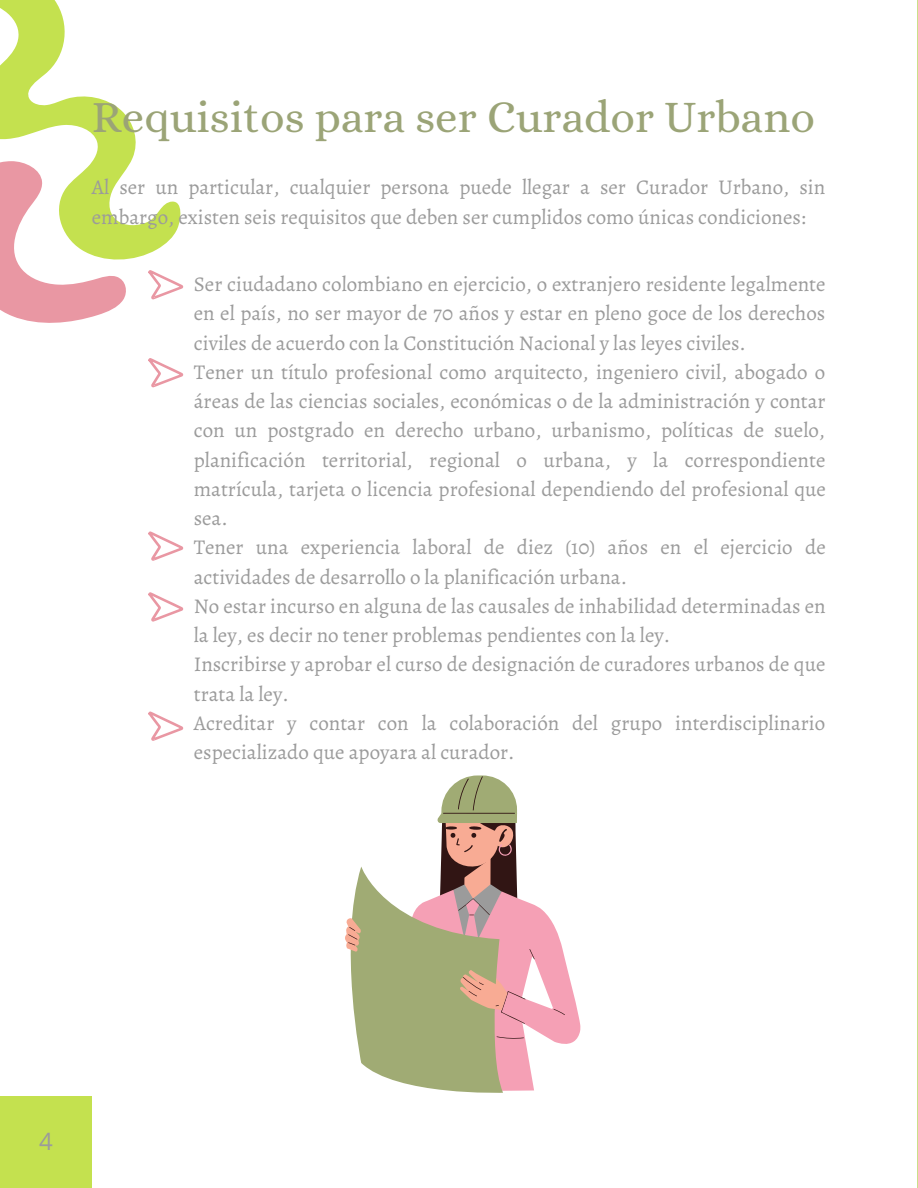
<style>
.page{position:relative;width:918px;height:1188px;background:#fff}
.page>*{position:absolute;margin:0;border:0;box-sizing:border-box;transform-origin:0 0}
.t1{font:45px "Alice";color:#9ba477}
.t2{font:24px "Open Sans";color:#9b9b9b}
.t3{font:21px/29.2px "Alegreya";color:#9b9b9b}
</style>
<div class="page">
<svg style="left:0;top:0;width:181px;height:259px"></svg>
<svg style="left:0;top:26px;width:128px;height:297px"></svg>
<div style="left:0;top:1096px;width:91px;height:92px;background:#c4e14f"></div>
<svg style="left:345px;top:775px;width:235px;height:318px"></svg>
<svg style="left:148px;top:270px;width:36px;height:30px"></svg>
<svg style="left:148px;top:358px;width:36px;height:30px"></svg>
<svg style="left:148px;top:531px;width:36px;height:30px"></svg>
<svg style="left:148px;top:711px;width:36px;height:30px"></svg>
<svg style="left:148px;top:592px;width:36px;height:30px"></svg>
<hr style="left:917px;top:0;width:1px;height:1188px;background:#b9d763">
<p class="t1" style="left:92px;top:93px;width:725px">Requisitos para ser Curador Urbano</p>
<p class="t3" style="left:92px;top:173px;width:735px">Al ser un particular, cualquier persona puede llegar a ser Curador Urbano, sin embargo, existen seis requisitos que deben ser cumplidos como únicas condiciones:</p>
<p class="t3" style="left:194px;top:269px;width:634px">Ser ciudadano colombiano en ejercicio, o extranjero residente legalmente en el país, no ser mayor de 70 años y estar en pleno goce de los derechos civiles de acuerdo con la Constitución Nacional y las leyes civiles.<br>Tener un título profesional como arquitecto, ingeniero civil, abogado o áreas de las ciencias sociales, económicas o de la administración y contar con un postgrado en derecho urbano, urbanismo, políticas de suelo, planificación territorial, regional o urbana, y la correspondiente matrícula, tarjeta o licencia profesional dependiendo del profesional que sea.<br>Tener una experiencia laboral de diez (10) años en el ejercicio de actividades de desarrollo o la planificación urbana.<br>No estar incurso en alguna de las causales de inhabilidad determinadas en la ley, es decir no tener problemas pendientes con la ley.<br>Inscribirse y aprobar el curso de designación de curadores urbanos de que trata la ley.<br>Acreditar y contar con la colaboración del grupo interdisciplinario especializado que apoyara al curador.</p>
<p class="t2" style="left:39px;top:1125px;width:15px">4</p>
</div>
